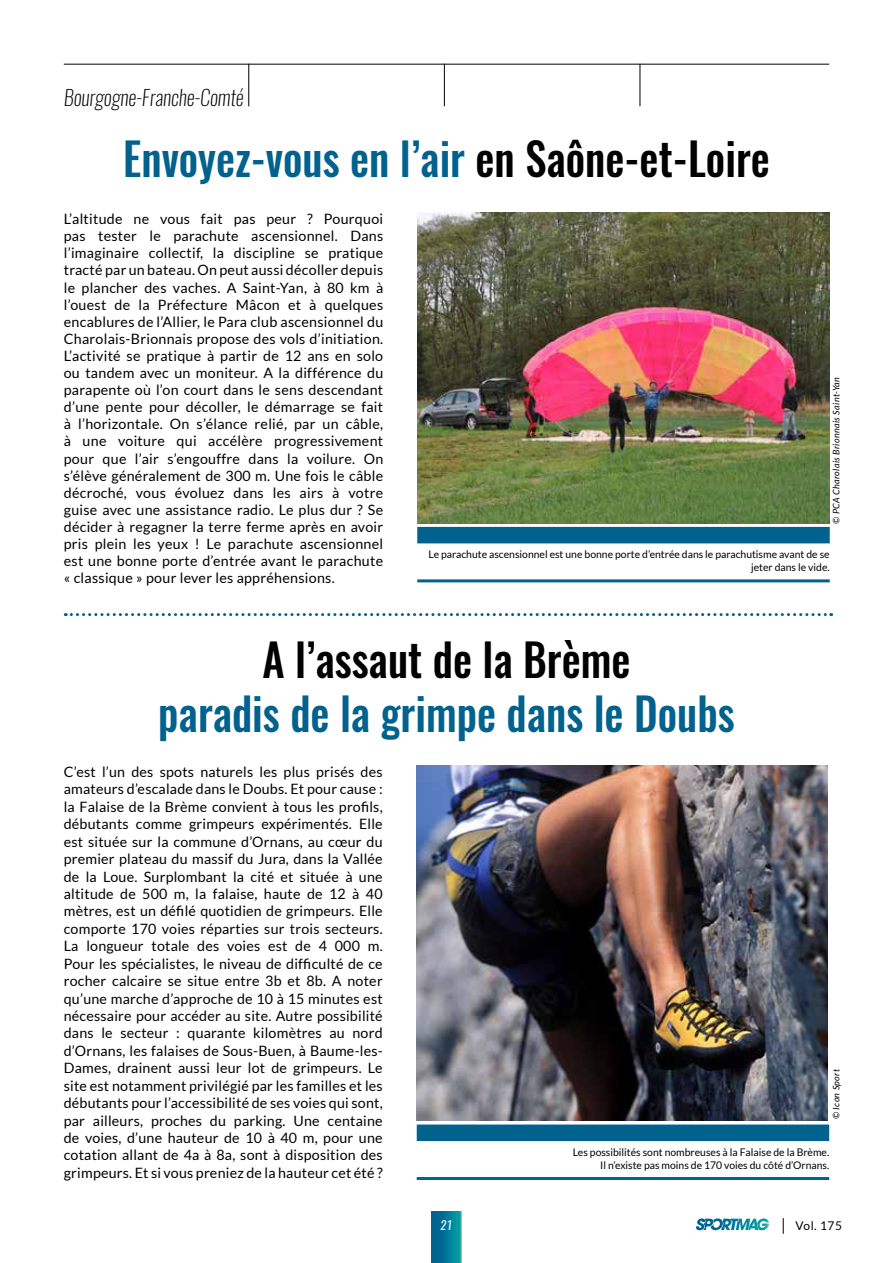
<style>
.page{position:relative;width:893px;height:1263px;background:#fff}
.page>*{position:absolute;margin:0;border:0;box-sizing:border-box;transform-origin:0 0}
.t1{font:500 45px "Oswald";color:#00628d;scale:.95 1}
.t2{font:500 45px "Oswald";color:#000;scale:.95 1}
.t3{font:italic 200 21px "Oswald";color:#000}
.t4{font:14.25px/17.4px "Lato";letter-spacing:.015em;color:#000;text-align:justify}
.t5{font:12px "Lato";letter-spacing:.04em;color:#000}
.t6{font:italic 12px "Oswald";color:#fff}
.t7{font:10.5px/12.6px "Lato";color:#000;text-align:right}
.t8{font:italic 9px "Lato";letter-spacing:.04em;color:#000}
.s1{color:#000}
</style>
<div class="page">
<hr style="left:64px;top:64px;width:765px;height:1px;background:#000">
<hr style="left:248px;top:64px;width:1px;height:42px;background:#000">
<hr style="left:444px;top:64px;width:1px;height:42px;background:#000">
<hr style="left:640px;top:64px;width:1px;height:42px;background:#000">
<div style="left:417px;top:527px;width:413px;height:16px;background:#00628d"></div>
<hr style="left:417px;top:579px;width:413px;height:3px;background:#00628d">
<div style="left:417px;top:1124px;width:412px;height:17px;background:#00628d"></div>
<hr style="left:417px;top:1177px;width:412px;height:3px;background:#00628d">
<img style="left:417px;top:213px;width:413px;height:311px">
<img style="left:417px;top:765px;width:411px;height:355px">
<svg style="left:65px;top:613px;width:767px;height:3px"></svg>
<svg style="left:432px;top:1212px;width:29px;height:51px"></svg>
<svg style="left:783px;top:1218px;width:1px;height:16px"></svg>
<svg style="left:696px;top:1218px;width:73px;height:12px"></svg>
<h2 class="t3" style="left:64px;top:83px;width:181px">Bourgogne-Franche-Comté</h2>
<h1 class="t1" style="left:123px;top:127px;width:682px">Envoyez-vous en l’air <span class="s1">en Saône-et-Loire</span></h1>
<p class="t4" style="left:64px;top:210px;width:321px">L’altitude ne vous fait pas peur ? Pourquoi pas tester le parachute ascensionnel. Dans l’imaginaire collectif, la discipline se pratique tracté par un bateau. On peut aussi décoller depuis le plancher des vaches. A Saint-Yan, à 80 km à l’ouest de la Préfecture Mâcon et à quelques encablures de l’Allier, le Para club ascensionnel du Charolais-Brionnais propose des vols d’initiation.<br>L’activité se pratique à partir de 12 ans en solo ou tandem avec un moniteur. A la différence du parapente où l’on court dans le sens descendant d’une pente pour décoller, le démarrage se fait à l’horizontale. On s’élance relié, par un câble, à une voiture qui accélère progressivement pour que l’air s’engouffre dans la voilure. On s’élève généralement de 300 m. Une fois le câble décroché, vous évoluez dans les airs à votre guise avec une assistance radio. Le plus dur ? Se décider à regagner la terre ferme après en avoir pris plein les yeux ! Le parachute ascensionnel est une bonne porte d’entrée avant le parachute « classique » pour lever les appréhensions.</p>
<p class="t8" style="left:831px;top:524px;width:148px;rotate:-90deg">© PCA Charolais Brionnais Saint-Yan</p>
<p class="t7" style="left:429px;top:548px;width:403px">Le parachute ascensionnel est une bonne porte d’entrée dans le parachutisme avant de se jeter dans le vide.</p>
<h1 class="t2" style="left:262px;top:629px;width:389px">A l’assaut de la Brème</h1>
<h1 class="t1" style="left:158px;top:683px;width:608px">paradis de la grimpe dans le Doubs</h1>
<p class="t4" style="left:64px;top:763px;width:320px">C’est l’un des spots naturels les plus prisés des amateurs d’escalade dans le Doubs. Et pour cause : la Falaise de la Brème convient à tous les profils, débutants comme grimpeurs expérimentés. Elle est située sur la commune d’Ornans, au cœur du premier plateau du massif du Jura, dans la Vallée de la Loue. Surplombant la cité et située à une altitude de 500 m, la falaise, haute de 12 à 40 mètres, est un défilé quotidien de grimpeurs. Elle comporte 170 voies réparties sur trois secteurs.<br>La longueur totale des voies est de 4 000 m.<br>Pour les spécialistes, le niveau de difficulté de ce rocher calcaire se situe entre 3b et 8b. A noter qu’une marche d’approche de 10 à 15 minutes est nécessaire pour accéder au site. Autre possibilité dans le secteur : quarante kilomètres au nord d’Ornans, les falaises de Sous-Buen, à Baume-les-Dames, drainent aussi leur lot de grimpeurs. Le site est notamment privilégié par les familles et les débutants pour l’accessibilité de ses voies qui sont, par ailleurs, proches du parking. Une centaine de voies, d’une hauteur de 10 à 40 m, pour une cotation allant de 4a à 8a, sont à disposition des grimpeurs. Et si vous preniez de la hauteur cet été ?</p>
<p class="t8" style="left:831px;top:1119px;width:52px;rotate:-90deg">© Icon Sport</p>
<p class="t7" style="left:573px;top:1146px;width:258px">Les possibilités sont nombreuses à la Falaise de la Brème.<br>Il n’existe pas moins de 170 voies du côté d’Ornans.</p>
<p class="t6" style="left:441px;top:1217px;width:13px">21</p>
<p class="t5" style="left:796px;top:1219px;width:48px">Vol. 175</p>
</div>
